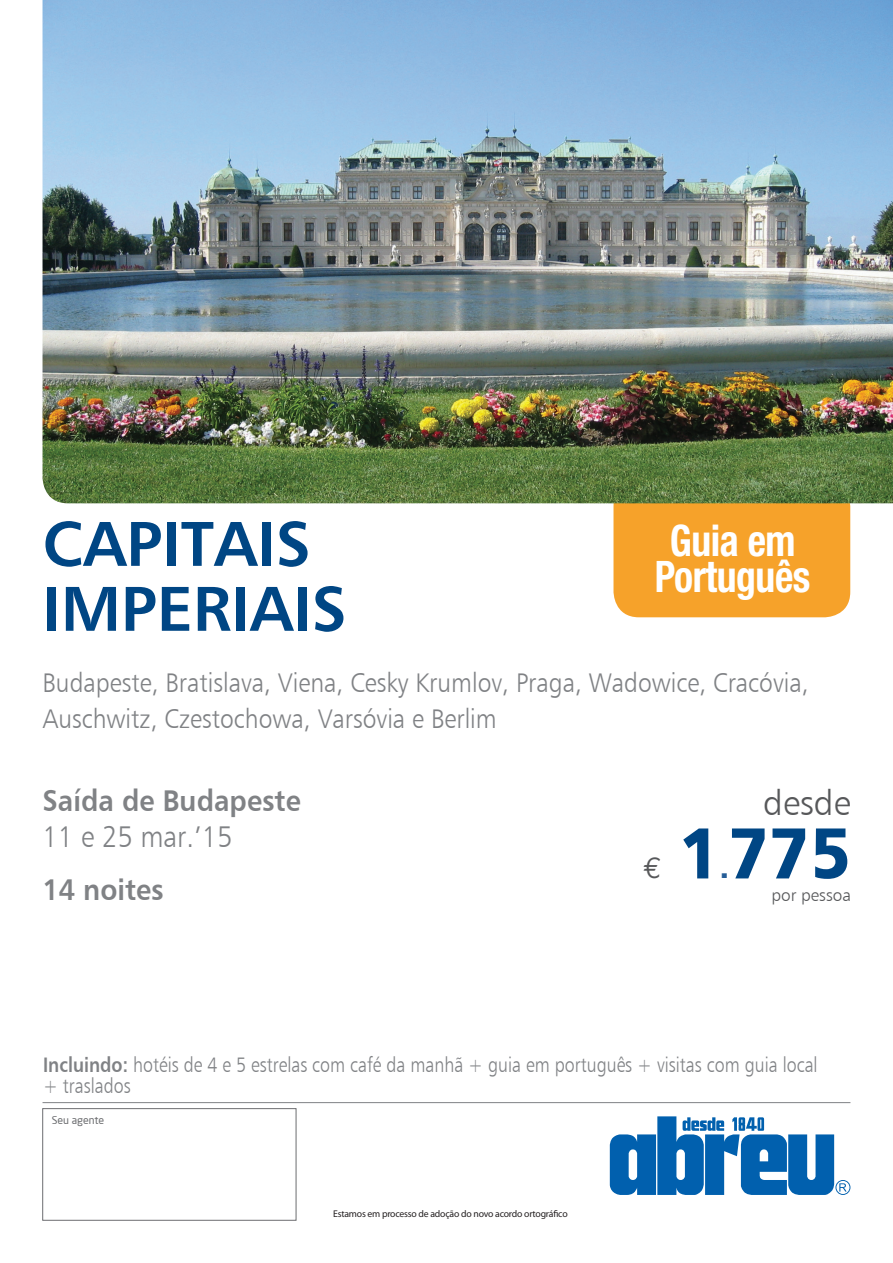
<style>
.page{position:relative;width:893px;height:1263px;background:#fff}
.page>*{position:absolute;margin:0;border:0;box-sizing:border-box;transform-origin:0 0}
.t1{font:72px "Humanist 777 BT Black B";color:#004684;scale:.91 1}
.t2{font:63.15px/64.9px "Humanist 777 BT Bold B";color:#004684}
.t3{font:700 condensed 43.5px/36px "Helvetica Neue";letter-spacing:-.01em;color:#fff;text-align:center;scale:.91 1}
.t4{font:34.95px "Humanist 777 BT Light B";color:#57585a}
.t5{font:30px "Humanist 777 BT Bold B";color:#808285;scale:.91 1}
.t6{font:30px "Humanist 777 BT Light B";color:#808285;scale:.91 1}
.t7{font:30px "Euro Mono";color:#57585a}
.t8{font:30px "Humanist 777 BT Black B";color:#255d97}
.t9{font:27px/36px "Humanist 777 BT Light B";color:#808285;scale:.91 1}
.t10{font:21px/21px "Humanist 777 BT Light B";color:#808285;scale:.85 1}
.t11{font:17.1px "Humanist 777 BT Light B";color:#57585a}
.t12{font:10.5px "Neo Sans";color:#6c6d70}
.t13{font:9.75px "Myriad Pro";letter-spacing:-.02em;color:#231f20}
.s1{font-family:"Humanist 777 BT Bold B"}
</style>
<div class="page">
<hr style="left:43px;top:1102px;width:807px;height:1px;background:#808285">
<div style="left:43px;top:1108px;width:253px;height:112px;border:1px solid #6c6d70"></div>
<div style="left:613px;top:481px;width:237px;height:136px;background:#f6a22a;border-radius:26px"></div>
<img style="left:43px;top:0;width:850px;height:503px">
<svg style="left:610px;top:1116px;width:240px;height:79px"></svg>
<h2 class="t2" style="left:43px;top:510px;width:306px">CAPITAIS<br>IMPERIAIS</h2>
<h3 class="t3" style="left:655px;top:522px;width:172px">Guia em<br>Português</h3>
<p class="t9" style="left:43px;top:664px;width:843px">Budapeste, Bratislava, Viena, Cesky Krumlov, Praga, Wadowice, Cracóvia,<br>Auschwitz, Czestochowa, Varsóvia e Berlim</p>
<p class="t5" style="left:43px;top:782px;width:285px">Saída de Budapeste</p>
<p class="t6" style="left:43px;top:818px;width:210px">11 e 25 mar.’15</p>
<p class="t5" style="left:43px;top:871px;width:135px">14 noites</p>
<p class="t7" style="left:644px;top:850px;width:20px">€</p>
<p class="t4" style="left:763px;top:782px;width:89px">desde</p>
<h1 class="t1" style="left:679px;top:807px;width:190px">1775</h1>
<p class="t8" style="left:720px;top:849px;width:11px">.</p>
<p class="t11" style="left:771px;top:884px;width:81px">por pessoa</p>
<p class="t10" style="left:43px;top:1054px;width:913px"><span class="s1">Incluindo:</span> hotéis de 4 e 5 estrelas com café da manhã + guia em português + visitas com guia local + traslados</p>
<p class="t12" style="left:52px;top:1114px;width:54px">Seu agente</p>
<p class="t13" style="left:333px;top:1208px;width:236px">Estamos em processo de adoção do novo acordo ortográfico</p>
</div>
